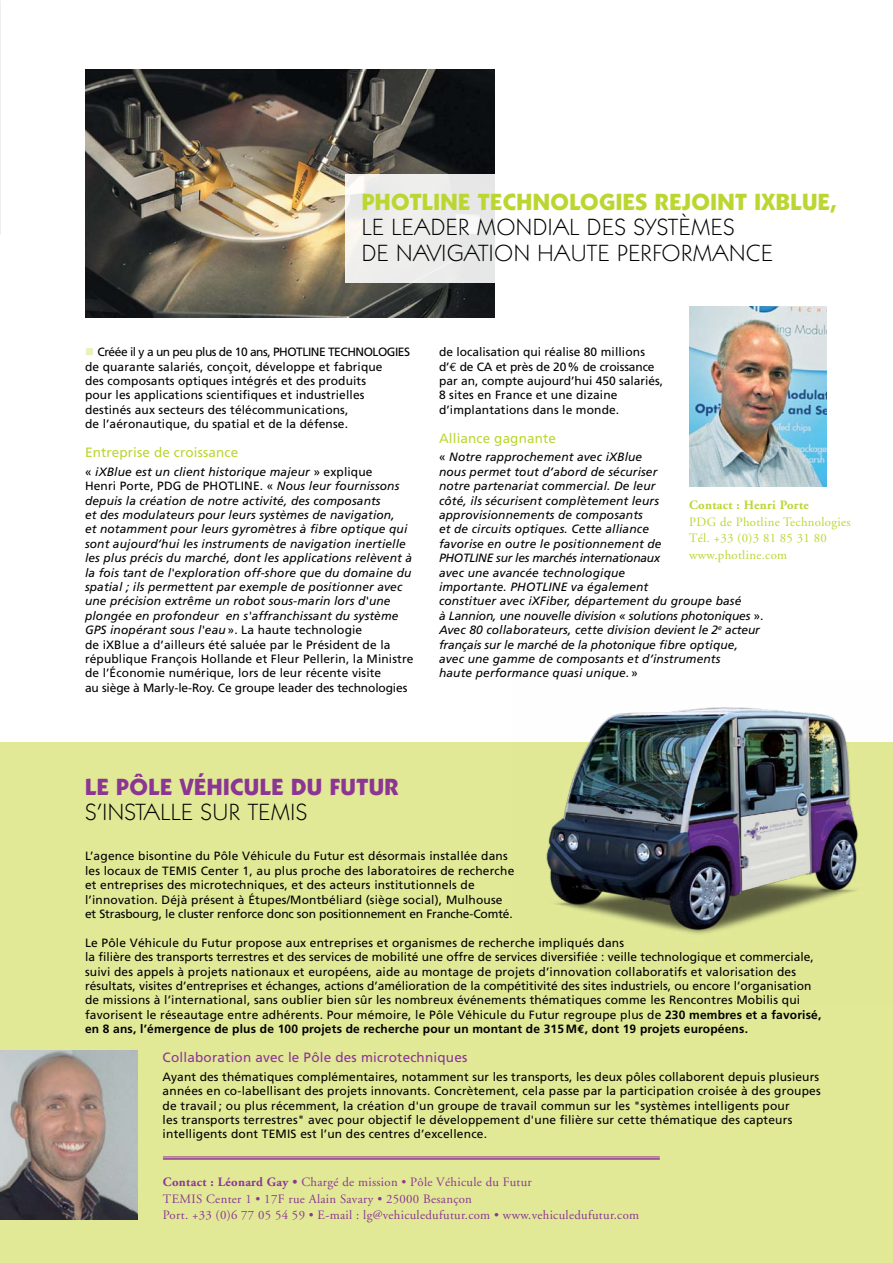
<style>
.page{position:relative;width:893px;height:1263px;background:#fff}
.page>*{position:absolute;margin:0;border:0;box-sizing:border-box;transform-origin:0 0}
.t1{font:200 22.5px/25.5px "Koblenz";letter-spacing:.02em;color:#000}
.t2{font:700 22.5px "Koblenz";letter-spacing:.02em;color:#bcd631}
.t3{font:700 22.5px "Koblenz";letter-spacing:.02em;color:#8c3694}
.t4{font:13.5px "Frutiger";letter-spacing:.015em;color:#8c3694}
.t5{font:13.5px "Frutiger";letter-spacing:.01em;color:#bcd631}
.t6{font:12.75px/16.5px "Adobe Garamond";letter-spacing:.025em;color:#8c3694}
.t7{font:12.75px/16.5px "Adobe Garamond";letter-spacing:.025em;color:#bcd631}
.t8{font:700 12.75px "Adobe Garamond";letter-spacing:.025em;color:#bcd631}
.t9{font:12px/14.4px "Frutiger";letter-spacing:.015em;color:#000}
.t10{font:italic 12px/14.4px "Frutiger";letter-spacing:.01em;color:#000}
.s1{color:#ebf0bc}
.s2{font-style:normal}
.s3{font-family:"Euro Mono"}
.s4{font-weight:700}
.s5{font-family:"Euro Mono";font-weight:700}
</style>
<div class="page">
<img style="left:0;top:0;width:1px;height:234px">
<hr style="left:0;top:681px;width:1px;height:145px;background:#e5d9eb">
<img style="left:689px;top:306px;width:137px;height:181px">
<div style="left:0;top:742px;width:893px;height:521px;background:#e1e997"></div>
<img style="left:0;top:1050px;width:137px;height:169px">
<hr style="left:163px;top:1157px;width:497px;height:1px;background:#8c3694">
<hr style="left:163px;top:1158px;width:497px;height:2px;background:#8c3694">
<img style="left:85px;top:70px;width:409px;height:248px">
<div style="left:345px;top:174px;width:513px;height:109px;background:linear-gradient(to right,#efeeed,#fff)"></div>
<img style="left:546px;top:707px;width:312px;height:227px">
<h1 class="t2" style="left:362px;top:188px;width:14px">PHOTLI</h1>
<h1 class="t2" style="left:440px;top:188px;width:52px">NE TECH</h1>
<h1 class="t2" style="left:533px;top:188px;width:33px">NOLOGIES</h1>
<h1 class="t2" style="left:655px;top:188px;width:183px">REJOINT IXBLUE,</h1>
<h1 class="t1" style="left:362px;top:214px;width:413px">LE LEADER MONDIAL DES SYSTÈMES<br>DE NAVIGATION HAUTE PERFORMANCE</h1>
<p class="t9" style="left:85px;top:345px;width:327px"><span class="s1">■</span> Créée il y a un peu plus de 10 ans, PHOTLINE TECHNOLOGIES de quarante salariés, conçoit, développe et fabrique<br>des composants optiques intégrés et des produits<br>pour les applications scientifiques et industrielles destinés aux secteurs des télécommunications,<br>de l’aéronautique, du spatial et de la défense.</p>
<p class="t5" style="left:85px;top:444px;width:155px">Entreprise de croissance</p>
<p class="t10" style="left:85px;top:464px;width:330px"><span class="s2">«</span> iXBlue est un client historique majeur <span class="s2">» explique<br>Henri Porte, PDG de PHOTLINE. «</span> Nous leur fournissons depuis la création de notre activité, des composants<br>et des modulateurs pour leurs systèmes de navigation,<br>et notamment pour leurs gyromètres à fibre optique qui sont aujourd’hui les instruments de navigation inertielle les plus précis du marché, dont les applications relèvent à la fois tant de l'exploration off-shore que du domaine du spatial ; ils permettent par exemple de positionner avec une précision extrême un robot sous-marin lors d'une plongée en profondeur en s'affranchissant du système GPS inopérant sous l'eau<span class="s2">». La haute technologie<br>de iXBlue a d’ailleurs été saluée par le Président de la république François Hollande et Fleur Pellerin, la Ministre de l’Économie numérique, lors de leur récente visite<br>au siège à Marly-le-Roy. Ce groupe leader des technologies</span></p>
<p class="t9" style="left:439px;top:345px;width:226px">de localisation qui réalise 80 millions d’<span class="s3">€</span> de CA et près de 20% de croissance par an, compte aujourd’hui 450 salariés, 8 sites en France et une dizaine d’implantations dans le monde.</p>
<p class="t5" style="left:439px;top:430px;width:118px">Alliance gagnante</p>
<p class="t10" style="left:439px;top:450px;width:326px"><span class="s2">«</span> Notre rapprochement avec iXBlue<br>nous permet tout d’abord de sécuriser<br>notre partenariat commercial. De leur<br>côté, ils sécurisent complètement leurs approvisionnements de composants<br>et de circuits optiques. Cette alliance<br>favorise en outre le positionnement de<br>PHOTLINE sur les marchés internationaux<br>avec une avancée technologique<br>importante. PHOTLINE va également<br>constituer avec iXFiber, département du groupe basé<br>à Lannion, une nouvelle division « solutions photoniques <span class="s2">».<br></span>Avec 80 collaborateurs, cette division devient le 2<sup>e</sup> acteur français sur le marché de la photonique fibre optique, avec une gamme de composants et d’instruments<br>haute performance quasi unique. <span class="s2">»</span></p>
<p class="t8" style="left:689px;top:498px;width:121px">Contact : Henri Porte</p>
<p class="t7" style="left:689px;top:514px;width:163px">PDG de Photline Technologies<br>Tél. +33 (0)3 81 85 31 80 www.photline.com</p>
<h1 class="t3" style="left:85px;top:773px;width:315px">LE PÔLE VÉHICULE DU FUTUR</h1>
<h1 class="t1" style="left:85px;top:799px;width:30px">S'INSTALLE</h1>
<h1 class="t1" style="left:201px;top:799px;width:14px">SUR</h1>
<h1 class="t1" style="left:248px;top:799px;width:13px">TEMIS</h1>
<p class="t9" style="left:85px;top:849px;width:431px">L’agence bisontine du Pôle Véhicule du Futur est désormais installée dans les locaux de TEMIS Center 1, au plus proche des laboratoires de recherche et entreprises des microtechniques, et des acteurs institutionnels de l’innovation. Déjà présent à Étupes/Montbéliard (siège social), Mulhouse et Strasbourg, le cluster renforce donc son positionnement en Franche-Comté.</p>
<p class="t9" style="left:85px;top:935px;width:738px">Le Pôle Véhicule du Futur propose aux entreprises et organismes de recherche impliqués dans<br>la filière des transports terrestres et des services de mobilité une offre de services diversifiée : veille technologique et commerciale, suivi des appels à projets nationaux et européens, aide au montage de projets d’innovation collaboratifs et valorisation des résultats, visites d’entreprises et échanges, actions d’amélioration de la compétitivité des sites industriels, ou encore l’organisation de missions à l’international, sans oublier bien sûr les nombreux événements thématiques comme les Rencontres Mobilis qui favorisent le réseautage entre adhérents. Pour mémoire, le Pôle Véhicule du Futur regroupe plus de <span class="s4">230 membres et a favorisé, en 8 ans, l’émergence de plus de 100 projets de recherche pour un montant de 315M</span><span class="s5">€</span><span class="s4">, dont 19 projets européens.</span></p>
<p class="t4" style="left:163px;top:1049px;width:306px">Collaboration avec le Pôle des microtechniques</p>
<p class="t9" style="left:163px;top:1069px;width:660px">Ayant des thématiques complémentaires, notamment sur les transports, les deux pôles collaborent depuis plusieurs années en co-labellisant des projets innovants. Concrètement, cela passe par la participation croisée à des groupes de travail ; ou plus récemment, la création d'un groupe de travail commun sur les "systèmes intelligents pour<br>les transports terrestres" avec pour objectif le développement d'une filière sur cette thématique des capteurs intelligents dont TEMIS est l’un des centres d’excellence.</p>
<p class="t6" style="left:163px;top:1174px;width:478px"><span class="s4">Contact : Léonard Gay •</span> Chargé de mission • Pôle Véhicule du Futur<br>TEMIS Center 1 • 17F rue Alain Savary • 25000 Besançon<br>Port. +33 (0)6 77 05 54 59 • E-mail : lg@vehiculedufutur.com • www.vehiculedufutur.com</p>
</div>
